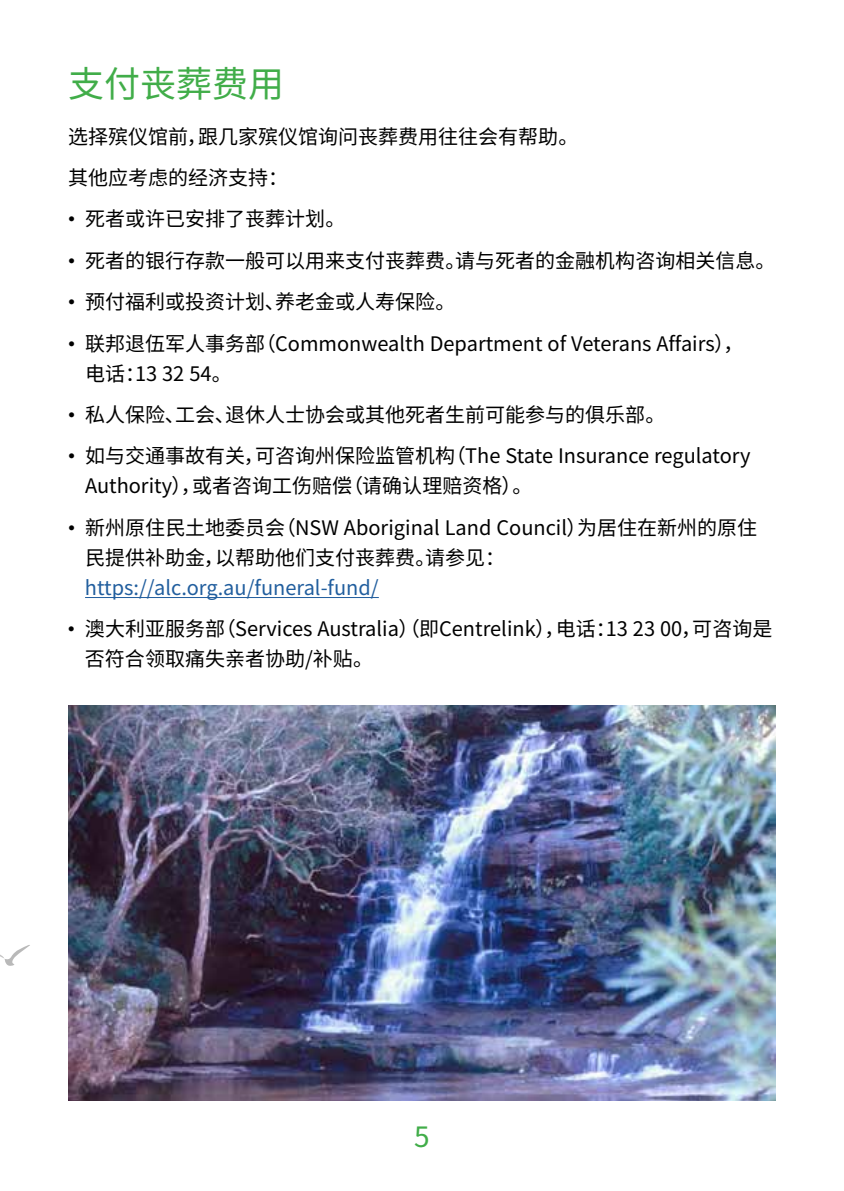
<style>
.page{position:relative;width:844px;height:1191px;background:#fff}
.page>*{position:absolute;margin:0;border:0;box-sizing:border-box;transform-origin:0 0}
.t1{font:36px "Noto Sans SC";color:#41ad49}
.t2{font:28px "Noto Sans SC";color:#41ad49}
.t3{font:20px/30px "Noto Sans SC";color:#000}
.t4{font:20px "Noto Sans SC";color:#215e9e}
.s1{font-family:"Arial"}
</style>
<div class="page">
<hr style="left:85px;top:597px;width:294px;height:1px;background:#215e9e">
<img style="left:68px;top:705px;width:708px;height:395px">
<svg style="left:0;top:945px;width:30px;height:21px"></svg>
<h1 class="t1" style="left:68px;top:63px;width:218px">支付丧葬费用</h1>
<p class="t3" style="left:68px;top:116px;width:512px;line-height:41.4px">选择殡仪馆前，跟几家殡仪馆询问丧葬费用往往会有帮助。其他应考虑的经济支持：</p>
<p class="t3" style="left:68px;top:204px;width:279px"><span class="s1">•</span> 死者或许已安排了丧葬计划。</p>
<p class="t3" style="left:68px;top:246px;width:709px"><span class="s1">•</span> 死者的银行存款一般可以用来支付丧葬费。请与死者的金融机构咨询相关信息。</p>
<p class="t3" style="left:68px;top:287px;width:389px"><span class="s1">•</span> 预付福利或投资计划、养老金或人寿保险。</p>
<p class="t3" style="left:85px;top:328px;width:660px;text-indent:-17px"><span class="s1">•</span> 联邦退伍军人事务部（Commonwealth Department of Veterans Affairs），电话：13 32 54。</p>
<p class="t3" style="left:68px;top:400px;width:599px"><span class="s1">•</span> 私人保险、工会、退休人士协会或其他死者生前可能参与的俱乐部。</p>
<p class="t3" style="left:85px;top:441px;width:667px;text-indent:-17px"><span class="s1">•</span> 如与交通事故有关，可咨询州保险监管机构（The State Insurance regulatory<br>Authority），或者咨询工伤赔偿（请确认理赔资格）。</p>
<p class="t3" style="left:85px;top:513px;width:673px;text-indent:-17px"><span class="s1">•</span> 新州原住民土地委员会（NSW Aboriginal Land Council）为居住在新州的原住民提供补助金，以帮助他们支付丧葬费。请参见：</p>
<p class="t4" style="left:85px;top:576px;width:295px">https://alc.org.au/funeral-fund/</p>
<p class="t3" style="left:85px;top:614px;width:689px;text-indent:-17px"><span class="s1">•</span> 澳大利亚服务部（Services Australia）（即Centrelink），电话：13 23 00，可咨询是否符合领取痛失亲者协助/补贴。</p>
<h2 class="t2" style="left:414px;top:1120px;width:17px">5</h2>
</div>
